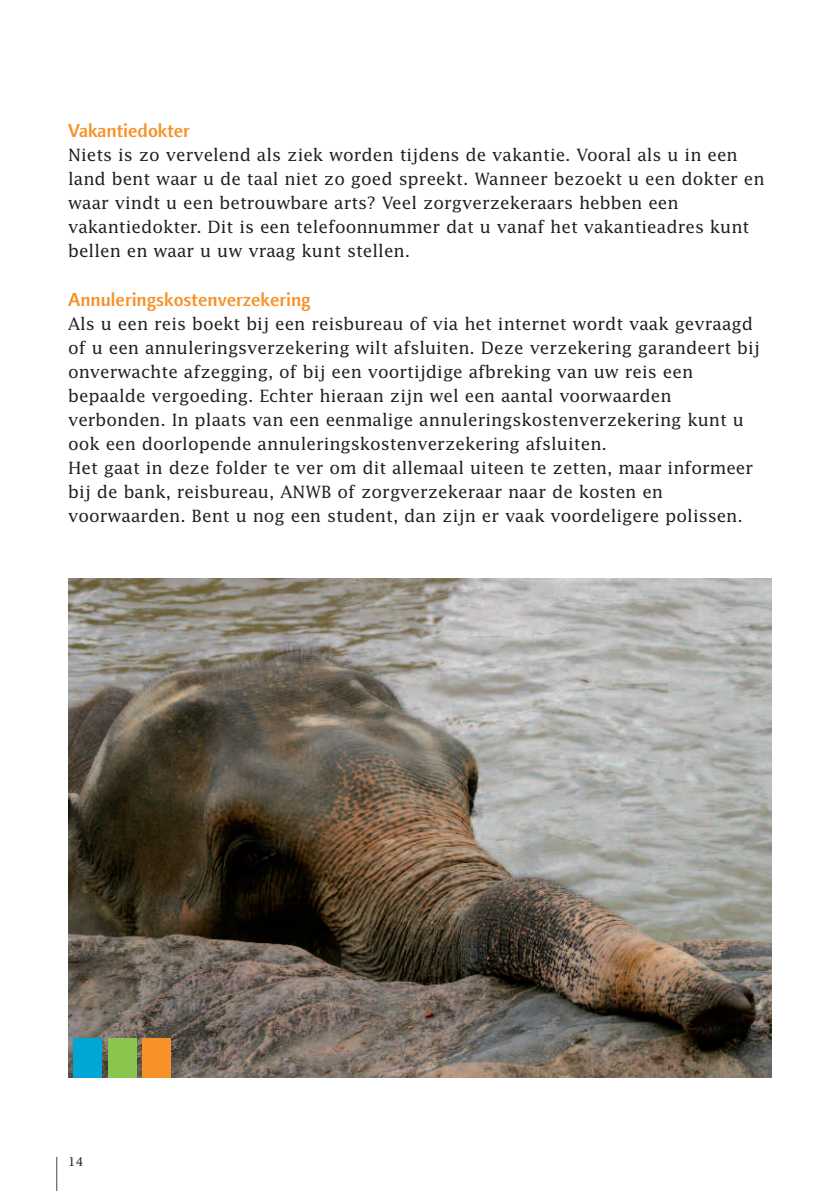
<style>
.page{position:relative;width:840px;height:1191px;background:#fff}
.page>*{position:absolute;margin:0;border:0;box-sizing:border-box;transform-origin:0 0}
.t1{font:500 19px "Linotype Finnegan";color:#f69228}
.t2{font:17px/24px "Lucida";color:#231f20}
.t3{font:12px "Lucida";color:#231f20}
</style>
<div class="page">
<hr style="left:56px;top:1157px;width:1px;height:34px;background:#344e5e">
<img style="left:68px;top:578px;width:703px;height:499px">
<div style="left:74px;top:1037px;width:28px;height:40px;background:#00a7d5"></div>
<div style="left:108px;top:1037px;width:28px;height:40px;background:#8ac64d"></div>
<div style="left:142px;top:1037px;width:28px;height:40px;background:#f69228"></div>
<p class="t1" style="left:68px;top:124px;width:123px">Vakantiedokter</p>
<p class="t2" style="left:68px;top:144px;width:697px">Niets is zo vervelend als ziek worden tijdens de vakantie. Vooral als u in een land bent waar u de taal niet zo goed spreekt. Wanneer bezoekt u een dokter en waar vindt u een betrouwbare arts? Veel zorgverzekeraars hebben een vakantiedokter. Dit is een telefoonnummer dat u vanaf het vakantieadres kunt bellen en waar u uw vraag kunt stellen.</p>
<p class="t1" style="left:68px;top:292px;width:244px">Annuleringskostenverzekering</p>
<p class="t2" style="left:68px;top:312px;width:693px">Als u een reis boekt bij een reisbureau of via het internet wordt vaak gevraagd of u een annuleringsverzekering wilt afsluiten. Deze verzekering garandeert bij onverwachte afzegging, of bij een voortijdige afbreking van uw reis een bepaalde vergoeding. Echter hieraan zijn wel een aantal voorwaarden verbonden. In plaats van een eenmalige annuleringskostenverzekering kunt u ook een doorlopende annuleringskostenverzekering afsluiten.<br>Het gaat in deze folder te ver om dit allemaal uiteen te zetten, maar informeer bij de bank, reisbureau, ANWB of zorgverzekeraar naar de kosten en voorwaarden. Bent u nog een student, dan zijn er vaak voordeligere polissen.</p>
<p class="t3" style="left:68px;top:1155px;width:17px">14</p>
</div>
